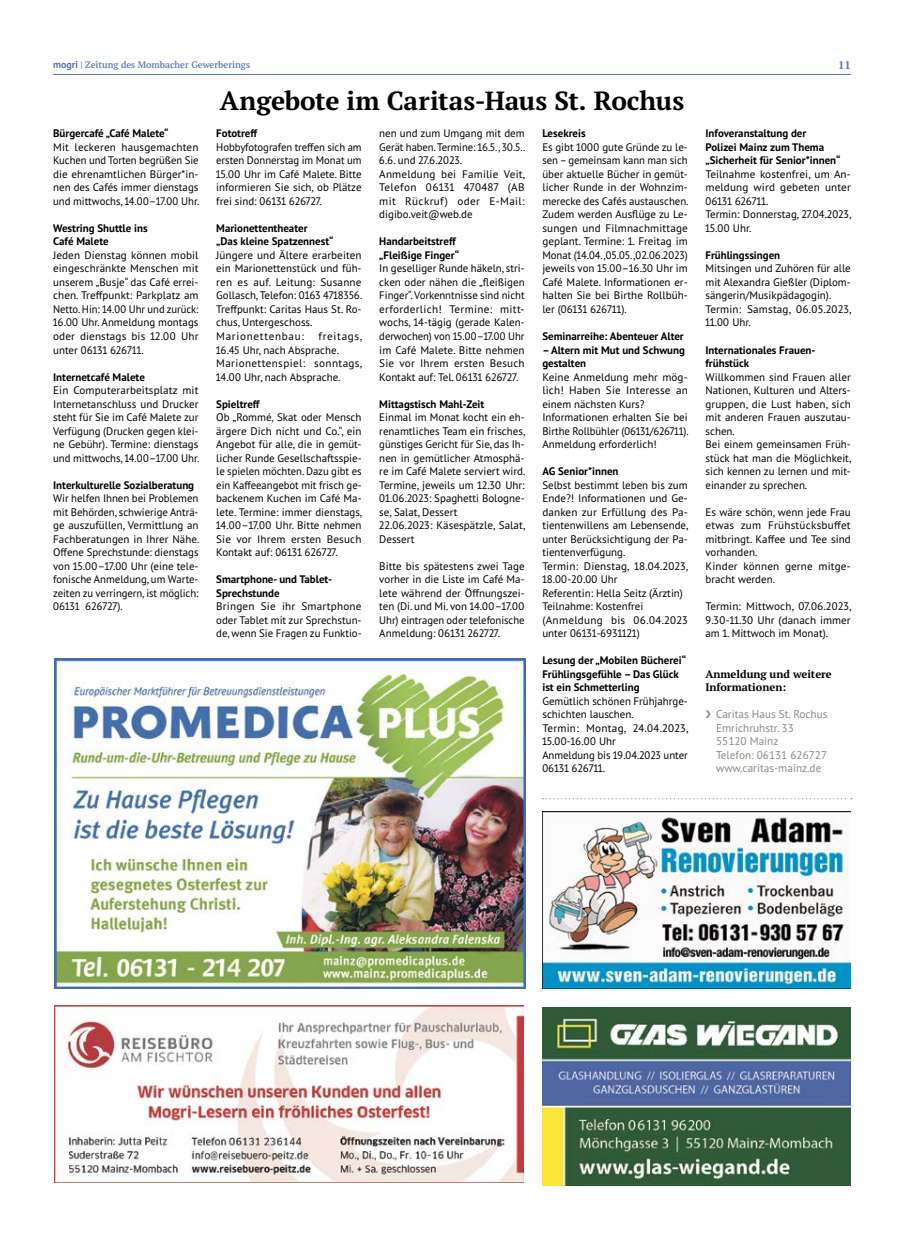
<style>
.page{position:relative;width:904px;height:1241px;background:#fff}
.page>*{position:absolute;margin:0;border:0;box-sizing:border-box;transform-origin:0 0}
.t1{font:700 26.25px "PT Serif Pro";color:#000}
.t2{font:11.25px/13.5px "PT Sans Pro";color:#8f8881}
.t3{font:700 11.25px "PT Serif Pro";color:#5975a6}
.t4{font:11px/13.5px "PT Sans Pro";color:#000;text-align:justify}
.t5{font:700 11px/13.5px "PT Sans Pro";color:#000}
.t6{font:700 11px/13.5px "PT Serif Pro";color:#000}
.t7{font:600 9.38px "PT Serif Pro";color:#5975a6}
.s1{font-family:"PT Sans Pro";font-weight:700;font-size:10px}
</style>
<div class="page">
<hr style="left:53px;top:74px;width:797px;height:1px;background:#5975a6">
<img style="left:542px;top:1007px;width:308px;height:177px">
<img style="left:54px;top:1005px;width:470px;height:177px">
<img style="left:54px;top:658px;width:471px;height:330px">
<img style="left:542px;top:811px;width:308px;height:177px">
<svg style="left:542px;top:798px;width:309px;height:1px"></svg>
<p class="t7" style="left:53px;top:58px;width:198px"><span class="s1">mogri</span> | Zeitung des Mombacher Gewerberings</p>
<p class="t3" style="left:838px;top:57px;width:14px">11</p>
<h1 class="t1" style="left:220px;top:84px;width:466px">Angebote im Caritas-Haus St. Rochus</h1>
<p class="t5" style="left:53px;top:126px;width:117px">Bürgercafé „Café Malete“</p>
<p class="t4" style="left:53px;top:140px;width:148px">Mit leckeren hausgemachten Kuchen und Torten begrüßen Sie die ehrenamtlichen Bürger*in&shy;nen des Cafés immer dienstags und mittwochs, 14.00–17.00 Uhr.</p>
<p class="t5" style="left:53px;top:221px;width:96px">Westring Shuttle ins<br>Café Malete</p>
<p class="t4" style="left:53px;top:248px;width:147px">Jeden Dienstag können mobil eingeschränkte Menschen mit unserem „Busje“ das Café errei&shy;chen. Treffpunkt: Parkplatz am Netto. Hin: 14.00 Uhr und zurück:<br>16.00 Uhr. Anmeldung montags oder dienstags bis 12.00 Uhr unter 06131 626711.</p>
<p class="t5" style="left:53px;top:369px;width:93px">Internetcafé Malete</p>
<p class="t4" style="left:53px;top:383px;width:148px">Ein Computerarbeitsplatz mit Internetanschluss und Drucker steht für Sie im Café Malete zur Verfügung (Drucken gegen klei&shy;ne Gebühr). Termine: dienstags und mittwochs, 14.00–17.00 Uhr.</p>
<p class="t5" style="left:53px;top:477px;width:142px">Interkulturelle Sozialberatung</p>
<p class="t4" style="left:53px;top:491px;width:148px">Wir helfen Ihnen bei Problemen mit Behörden, schwierige Anträ&shy;ge auszufüllen, Vermittlung an Fachberatungen in Ihrer Nähe.<br>Offene Sprechstunde: dienstags von 15.00–17.00 Uhr (eine tele&shy;fonische Anmeldung, um Warte&shy;zeiten zu verringern, ist möglich:<br>06131 626727).</p>
<p class="t5" style="left:542px;top:126px;width:45px">Lesekreis</p>
<p class="t4" style="left:542px;top:140px;width:148px">Es gibt 1000 gute Gründe zu le&shy;sen – gemeinsam kann man sich über aktuelle Bücher in gemüt&shy;licher Runde in der Wohnzim&shy;merecke des Cafés austauschen.<br>Zudem werden Ausflüge zu Le&shy;sungen und Filmnachmittage geplant. Termine: 1. Freitag im Monat (14.04.,05.05.,02.06.2023) jeweils von 15.00–16.30 Uhr im Café Malete. Informationen er&shy;halten Sie bei Birthe Rollbüh&shy;ler (06131 626711).</p>
<p class="t5" style="left:542px;top:329px;width:143px">Seminarreihe: Abenteuer Alter</p>
<p class="t5" style="left:542px;top:342px;width:144px">– Altern mit Mut und Schwung gestalten</p>
<p class="t4" style="left:542px;top:369px;width:148px;text-align:left">Keine Anmeldung mehr mög&shy;lich! Haben Sie Interesse an einem nächsten Kurs?<br>Informationen erhalten Sie bei<br>Birthe Rollbühler (06131/626711).<br>Anmeldung erforderlich!</p>
<p class="t5" style="left:542px;top:464px;width:78px">AG Senior*innen</p>
<p class="t4" style="left:542px;top:477px;width:148px;text-align:left">Selbst bestimmt leben bis zum<br>Ende?! Informationen und Ge&shy;danken zur Erfüllung des Pa&shy;tientenwillens am Lebensende, unter Berücksichtigung der Pa&shy;tientenverfügung.<br>Termin: Dienstag, 18.04.2023,<br>18.00-20.00 Uhr<br>Referentin: Hella Seitz (Ärztin)<br>Teilnahme: Kostenfrei (Anmeldung bis 06.04.2023 unter 06131-6931121)</p>
<p class="t5" style="left:542px;top:653px;width:145px">Lesung der „Mobilen Bücherei“<br>Frühlingsgefühle – Das Glück ist ein Schmetterling</p>
<p class="t4" style="left:542px;top:693px;width:148px;text-align:left">Gemütlich schönen Frühjahrge&shy;schichten lauschen.<br>Termin: Montag, 24.04.2023,<br>15.00-16.00 Uhr<br>Anmeldung bis 19.04.2023 unter<br>06131 626711.</p>
<p class="t4" style="left:379px;top:126px;width:148px;text-align:left">nen und zum Umgang mit dem<br>Gerät haben. Termine: 16.5., 30.5..<br>6.6. und 27.6.2023.<br>Anmeldung bei Familie Veit,<br>Telefon 06131 470487 (AB mit Rückruf) oder E-Mail: digibo.veit@web.de</p>
<p class="t5" style="left:379px;top:234px;width:81px">Handarbeitstreff „Fleißige Finger“</p>
<p class="t4" style="left:379px;top:261px;width:147px">In geselliger Runde häkeln, stri&shy;cken oder nähen die „fleißigen Finger“. Vorkenntnisse sind nicht erforderlich! Termine: mitt&shy;wochs, 14-tägig (gerade Kalen&shy;derwochen) von 15.00–17.00 Uhr im Café Malete. Bitte nehmen Sie vor Ihrem ersten Besuch Kontakt auf: Tel. 06131 626727.</p>
<p class="t5" style="left:379px;top:396px;width:106px">Mittagstisch Mahl-Zeit</p>
<p class="t4" style="left:379px;top:410px;width:148px;text-align:left">Einmal im Monat kocht ein eh&shy;renamtliches Team ein frisches, günstiges Gericht für Sie, das Ih&shy;nen in gemütlicher Atmosphä&shy;re im Café Malete serviert wird.<br>Termine, jeweils um 12.30 Uhr:<br>01.06.2023: Spaghetti Bologne&shy;se, Salat, Dessert<br>22.06.2023: Käsespätzle, Salat,<br>Dessert</p>
<p class="t4" style="left:379px;top:558px;width:147px">Bitte bis spätestens zwei Tage vorher in die Liste im Café Ma&shy;lete während der Öffnungszei&shy;ten (Di. und Mi. von 14.00–17.00<br>Uhr) eintragen oder telefonische Anmeldung: 06131 262727.</p>
<p class="t5" style="left:216px;top:126px;width:43px">Fototreff</p>
<p class="t4" style="left:216px;top:140px;width:147px">Hobbyfotografen treffen sich am ersten Donnerstag im Monat um 15.00 Uhr im Café Malete. Bitte informieren Sie sich, ob Plätze frei sind: 06131 626727.</p>
<p class="t5" style="left:216px;top:221px;width:119px">Marionettentheater<br>„Das kleine Spatzennest“</p>
<p class="t4" style="left:216px;top:248px;width:148px;text-align:left">Jüngere und Ältere erarbeiten ein Marionettenstück und füh&shy;ren es auf. Leitung: Susanne<br>Gollasch, Telefon: 0163 4718356.<br>Treffpunkt: Caritas Haus St. Ro&shy;chus, Untergeschoss.<br>Marionettenbau:</p>
<p class="t5" style="left:705px;top:126px;width:137px">Infoveranstaltung der<br>Polizei Mainz zum Thema „Sicherheit für Senior*innen“</p>
<p class="t4" style="left:705px;top:167px;width:148px;text-align:left">Teilnahme kostenfrei, um An&shy;meldung wird gebeten unter<br>06131 626711.<br>Termin: Donnerstag, 27.04.2023,<br>15.00 Uhr.</p>
<p class="t5" style="left:705px;top:248px;width:76px">Frühlingssingen</p>
<p class="t4" style="left:705px;top:261px;width:148px;text-align:left">Mitsingen und Zuhören für alle mit Alexandra Gießler (Diplom&shy;sängerin/Musikpädagogin).<br>Termin: Samstag, 06.05.2023,<br>11.00 Uhr.</p>
<p class="t5" style="left:705px;top:342px;width:110px">Internationales Frauen&shy;frühstück</p>
<p class="t4" style="left:705px;top:369px;width:148px;text-align:left">Willkommen sind Frauen aller<br>Nationen, Kulturen und Alters&shy;gruppen, die Lust haben, sich mit anderen Frauen auszutau&shy;schen.<br>Bei einem gemeinsamen Früh&shy;stück hat man die Möglichkeit, sich kennen zu lernen und mit&shy;einander zu sprechen.</p>
<p class="t4" style="left:705px;top:504px;width:147px;text-align:left">Es wäre schön, wenn jede Frau etwas zum Frühstücksbuffet mitbringt. Kaffee und Tee sind vorhanden.<br>Kinder können gerne mitge&shy;bracht werden.</p>
<p class="t4" style="left:705px;top:599px;width:148px">Termin: Mittwoch, 07.06.2023, 9.30-11.30 Uhr (danach immer am 1. Mittwoch im Monat).</p>
<p class="t6" style="left:705px;top:666px;width:128px">Anmeldung und weitere<br>Informationen:</p>
<p class="t2" style="left:716px;top:707px;width:113px">Caritas Haus St. Rochus<br>Emrichruhstr. 33<br>55120 Mainz<br>Telefon: 06131 626727 www.caritas-mainz.de</p>
<p class="t4" style="left:216px;top:329px;width:148px;text-align:left;text-indent:102px">freitags,<br>16.45 Uhr, nach Absprache.<br>Marionettenspiel: sonntags,<br>14.00 Uhr, nach Absprache.</p>
<p class="t5" style="left:216px;top:396px;width:45px">Spieltreff</p>
<p class="t4" style="left:216px;top:410px;width:148px">Ob „Rommé, Skat oder Mensch ärgere Dich nicht und Co.“, ein Angebot für alle, die in gemüt&shy;licher Runde Gesellschaftsspie&shy;le spielen möchten. Dazu gibt es ein Kaffeeangebot mit frisch ge&shy;backenem Kuchen im Café Ma&shy;lete. Termine: immer dienstags, 14.00–17.00 Uhr. Bitte nehmen Sie vor Ihrem ersten Besuch Kontakt auf: 06131 626727.</p>
<p class="t5" style="left:216px;top:572px;width:117px">Smartphone- und Tablet-<br>Sprechstunde</p>
<p class="t4" style="left:216px;top:599px;width:147px">Bringen Sie ihr Smartphone oder Tablet mit zur Sprechstun&shy;de, wenn Sie Fragen zu Funktio-</p>
</div>
